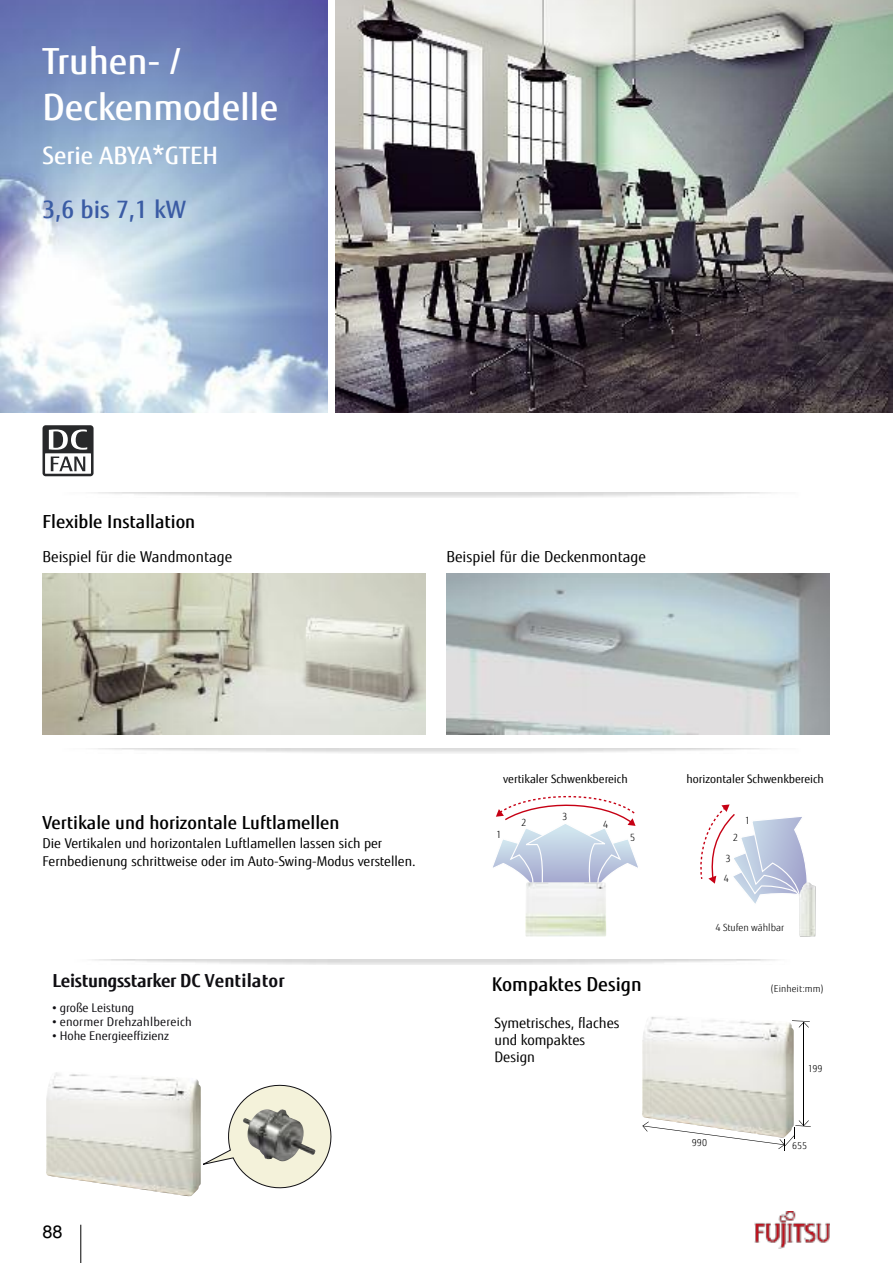
<style>
.page{position:relative;width:893px;height:1263px;background:#fff}
.page>*{position:absolute;margin:0;border:0;box-sizing:border-box;transform-origin:0 0}
.t1{font:500 36px/45.8px "Fujitsu Sans";color:#fff}
.t2{font:500 24px "Fujitsu Sans";color:#fff}
.t3{font:500 24px "Fujitsu Sans";color:#3a5ba4}
.t4{font:500 19.05px "Fujitsu Sans";color:#000}
.t5{font:500 18px "Fujitsu Sans";color:#000}
.t6{font:700 18px "Fujitsu Sans";letter-spacing:-.02em;color:#100f13}
.t7{font:18px "Helvetica";color:#000}
.t8{font:15px "Fujitsu Sans";color:#000}
.t9{font:14.25px/17.1px "Fujitsu Sans";color:#000}
.t10{font:13.5px/17.1px "Fujitsu Sans";color:#000}
.t11{font:12px "Fujitsu Sans";color:#100f13}
.t12{font:12px "Fujitsu Sans";letter-spacing:.02em;color:#100f13}
.t13{font:11.55px "Fujitsu Sans";color:#000}
.t14{font:300 9.9px "Fujitsu Sans";color:#000}
.t15{font:300 9.45px "Fujitsu Sans";letter-spacing:.01em;color:#000}
.s1{font-family:"AG Old Face"}
</style>
<div class="page">
<hr style="left:81px;top:1225px;width:1px;height:38px;background:#000">
<img style="left:755px;top:1212px;width:74px;height:36px">
<img style="left:43px;top:574px;width:382px;height:160px">
<img style="left:446px;top:574px;width:383px;height:160px">
<svg style="left:203px;top:1084px;width:128px;height:105px"></svg>
<img style="left:46px;top:1072px;width:155px;height:124px">
<img style="left:243px;top:1109px;width:72px;height:52px">
<img style="left:0;top:0;width:327px;height:412px">
<img style="left:336px;top:0;width:557px;height:412px">
<div style="left:43px;top:425px;width:51px;height:51px;background:#27282a;border-radius:3px"></div>
<div style="left:45px;top:453px;width:46px;height:21px;background:#fefefe"></div>
<svg style="left:49px;top:429px;width:38px;height:21px"></svg>
<svg style="left:51px;top:456px;width:34px;height:15px"></svg>
<img style="left:642px;top:1017px;width:152px;height:103px">
<hr style="left:803px;top:1022px;width:1px;height:104px;background:#000">
<svg style="left:792px;top:1020px;width:18px;height:8px"></svg>
<svg style="left:642px;top:1120px;width:169px;height:30px"></svg>
<img style="left:799px;top:885px;width:17px;height:52px">
<img style="left:525px;top:889px;width:81px;height:48px">
<svg style="left:700px;top:804px;width:114px;height:103px"></svg>
<svg style="left:493px;top:795px;width:145px;height:94px"></svg>
<h1 class="t1" style="left:43px;top:39px;width:237px">Truhen- /<br>Deckenmodelle</h1>
<h2 class="t2" style="left:43px;top:142px;width:177px">Serie ABYA*GTEH</h2>
<h2 class="t3" style="left:43px;top:196px;width:145px">3,6 bis 7,1 kW</h2>
<h3 class="t5" style="left:43px;top:511px;width:154px">Flexible Installation</h3>
<p class="t8" style="left:43px;top:548px;width:191px">Beispiel für die Wandmontage</p>
<p class="t8" style="left:446px;top:548px;width:201px">Beispiel für die Deckenmontage</p>
<h3 class="t5" style="left:43px;top:812px;width:299px">Vertikale und horizontale Luftlamellen</h3>
<p class="t10" style="left:43px;top:835px;width:375px">Die Vertikalen und horizontalen Luftlamellen lassen sich per<br>Fernbedienung schrittweise oder im Auto-Swing-Modus verstellen.</p>
<h3 class="t6" style="left:52px;top:968px;width:234px">Leistungsstarker DC Ventilator</h3>
<p class="t11" style="left:52px;top:1000px;width:83px"><span class="s1">•</span> große Leistung</p>
<p class="t12" style="left:52px;top:1014px;width:141px"><span class="s1">•</span> enormer Drehzahlbereich</p>
<p class="t11" style="left:52px;top:1028px;width:118px"><span class="s1">•</span> Hohe Energieeffizienz</p>
<h3 class="t7" style="left:43px;top:1221px;width:22px">88</h3>
<p class="t13" style="left:503px;top:772px;width:126px">vertikaler Schwenkbereich</p>
<p class="t13" style="left:686px;top:772px;width:139px">horizontaler Schwenkbereich</p>
<p class="t14" style="left:496px;top:828px;width:7px">1</p>
<p class="t14" style="left:521px;top:817px;width:7px">2</p>
<p class="t14" style="left:562px;top:811px;width:7px">3</p>
<h3 class="t4" style="left:492px;top:973px;width:151px">Kompaktes Design</h3>
<p class="t9" style="left:494px;top:1014px;width:127px">Symetrisches, flaches und kompaktes<br>Design</p>
<p class="t14" style="left:733px;top:832px;width:7px">2</p>
<p class="t14" style="left:725px;top:853px;width:7px">3</p>
<p class="t14" style="left:745px;top:815px;width:7px">1</p>
<p class="t14" style="left:715px;top:921px;width:70px">4 Stufen wählbar</p>
<p class="t15" style="left:770px;top:983px;width:55px">(Einheit:mm)</p>
<p class="t15" style="left:692px;top:1137px;width:17px">990</p>
<p class="t15" style="left:808px;top:1063px;width:16px">199</p>
<p class="t15" style="left:792px;top:1140px;width:16px">655</p>
</div>
